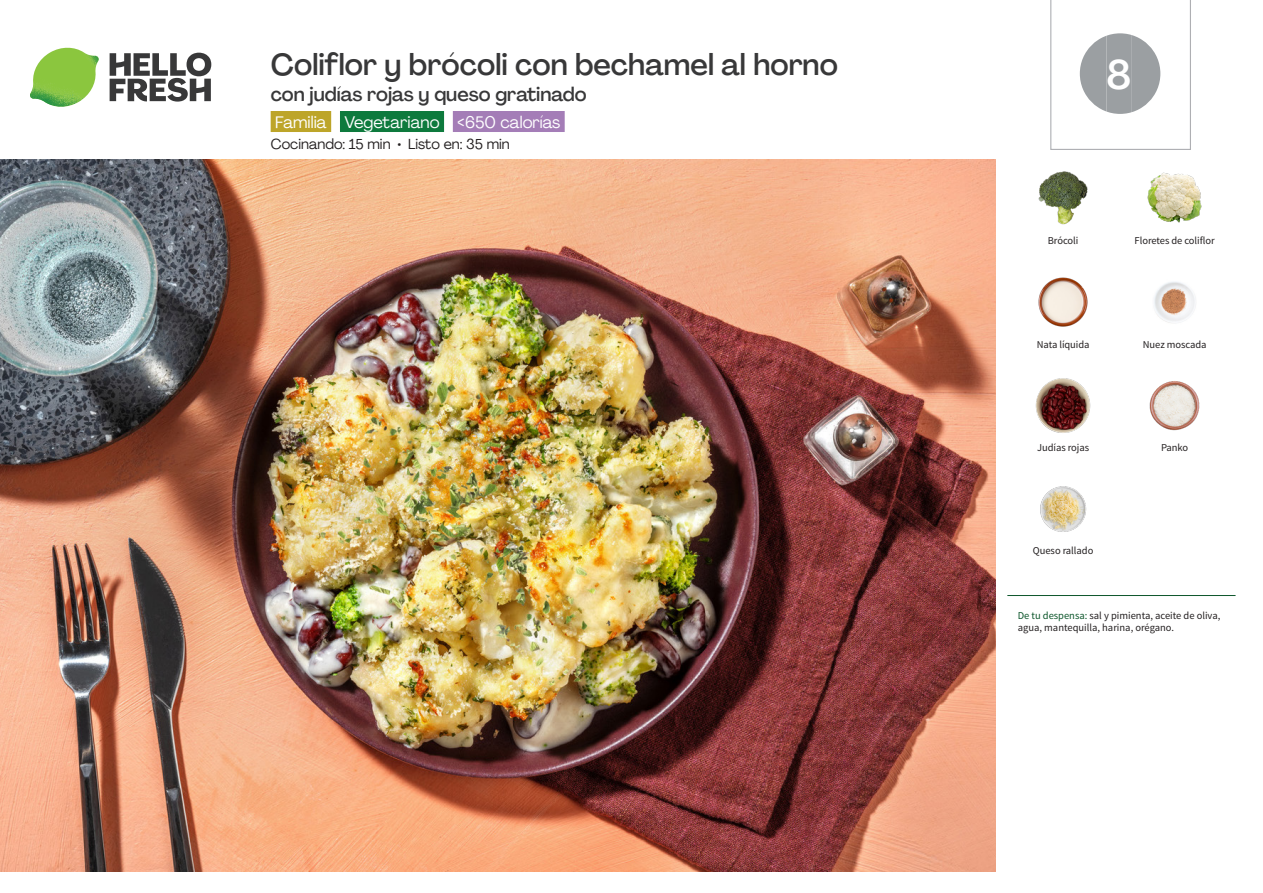
<style>
.page{position:relative;width:1263px;height:893px;background:#fff}
.page>*{position:absolute;margin:0;border:0;box-sizing:border-box;transform-origin:0 0}
._24_Recipe_Nr_Bag{font:500 40.5px "Agrandir";color:#fff}
._15_Titel_UK{font:500 30px "Agrandir";color:#383839}
._15_Titel_UK-2{font:500 19.5px "Agrandir";color:#383839}
._02_Box_Type{font:16.5px "Agrandir";color:#fff}
._02_Box_Type-2{font:14.25px "Agrandir";color:#231f20}
._18_FRONT_ingredients_UK{font:10.5px/12px "Source Sans Pro";letter-spacing:-.005em;color:#231f20}
.s1{color:#0e572c}
</style>
<div class="page">
<svg style="left:110px;top:53px;width:101px;height:49px"></svg>
<img style="left:30px;top:48px;width:69px;height:59px">
<img style="left:0;top:159px;width:995px;height:713px">
<div style="left:271px;top:111px;width:60px;height:21px;background:#bda529"></div>
<div style="left:340px;top:111px;width:104px;height:21px;background:#0d7a3d"></div>
<div style="left:453px;top:111px;width:112px;height:21px;background:#a47db7"></div>
<img style="left:1038px;top:171px;width:50px;height:54px">
<img style="left:1147px;top:172px;width:55px;height:51px">
<img style="left:1154px;top:282px;width:41px;height:41px">
<img style="left:1038px;top:277px;width:50px;height:50px">
<img style="left:1149px;top:381px;width:51px;height:50px">
<img style="left:1035px;top:378px;width:56px;height:55px">
<img style="left:1040px;top:486px;width:47px;height:46px">
<hr style="left:1007px;top:595px;width:228px;height:1px;background:#0e572c">
<svg style="left:1050px;top:0;width:141px;height:150px"></svg>
<p class="_15_Titel_UK" style="left:271px;top:46px;width:569px">Coliflor y brócoli con bechamel al horno</p>
<p class="_15_Titel_UK-2" style="left:271px;top:82px;width:317px">con judías rojas y queso gratinado</p>
<p class="_02_Box_Type" style="left:275px;top:112px;width:287px">Familia Vegetariano &lt;650 calorías</p>
<p class="_02_Box_Type-2" style="left:271px;top:135px;width:241px">Cocinando: 15 min • Listo en: 35 min</p>
<p class="_24_Recipe_Nr_Bag" style="left:1106px;top:50px;width:26px">8</p>
<p class="_18_FRONT_ingredients_UK" style="left:1048px;top:235px;width:32px">Brócoli</p>
<p class="_18_FRONT_ingredients_UK" style="left:1134px;top:235px;width:81px">Floretes de coliflor</p>
<p class="_18_FRONT_ingredients_UK" style="left:1037px;top:339px;width:54px">Nata líquida</p>
<p class="_18_FRONT_ingredients_UK" style="left:1143px;top:339px;width:65px">Nuez moscada</p>
<p class="_18_FRONT_ingredients_UK" style="left:1037px;top:441px;width:54px">Judías rojas</p>
<p class="_18_FRONT_ingredients_UK" style="left:1161px;top:441px;width:29px">Panko</p>
<p class="_18_FRONT_ingredients_UK" style="left:1033px;top:545px;width:62px">Queso rallado</p>
<p class="_18_FRONT_ingredients_UK" style="left:1018px;top:610px;width:204px"><span class="s1">De tu despensa:</span> sal y pimienta, aceite de oliva, agua, mantequilla, harina, orégano.</p>
</div>
